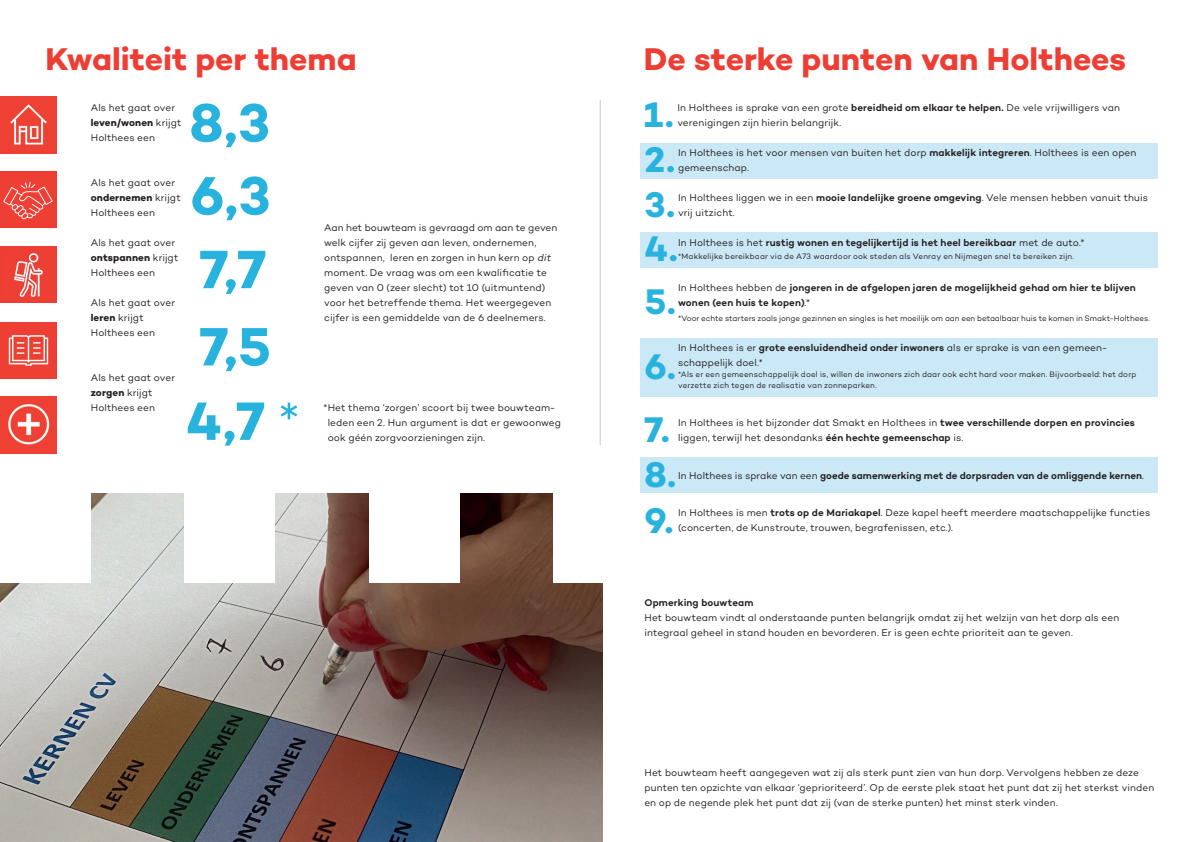
<style>
.page{position:relative;width:1191px;height:842px;background:#fff}
.page>*{position:absolute;margin:0;border:0;box-sizing:border-box;transform-origin:0 0}
.t1{font:700 54.9px/74.6px "Campton";color:#28b3de}
.t2{font:700 36.3px/44.7px "Campton";color:#28b3de;text-align:justify}
.t3{font:700 32px "Campton";color:#ee3e34}
.t4{font:10px/15px "Campton";letter-spacing:.01em;color:#231f20}
.t5{font:600 10px/15px "Campton";letter-spacing:.005em;color:#231f20}
.t6{font:8px/11px "Campton";letter-spacing:.015em;color:#231f20}
.t7{font:8px "Campton";letter-spacing:-.005em;color:#231f20}
.s1{font-weight:700}
.s2{font-weight:400}
.s3{font-weight:600}
.s4{font-style:italic}
</style>
<div class="page">
<img style="left:0;top:493px;width:602px;height:349px">
<div style="left:0;top:492px;width:91px;height:91px;background:#fff"></div>
<div style="left:184px;top:492px;width:91px;height:91px;background:#fff"></div>
<div style="left:369px;top:492px;width:91px;height:91px;background:#fff"></div>
<div style="left:553px;top:492px;width:91px;height:91px;background:#fff"></div>
<hr style="left:600px;top:100px;width:1px;height:345px;background:#c7c8ca">
<img style="left:0;top:96px;width:57px;height:57px">
<img style="left:0;top:397px;width:57px;height:57px">
<div style="left:0;top:171px;width:57px;height:57px;background:#ee3e34"></div>
<img style="left:3px;top:182px;width:50px;height:38px">
<div style="left:0;top:247px;width:57px;height:56px;background:#ee3e34"></div>
<img style="left:14px;top:253px;width:29px;height:44px">
<div style="left:0;top:322px;width:57px;height:56px;background:#ee3e34"></div>
<img style="left:8px;top:335px;width:41px;height:31px">
<div style="left:640px;top:143px;width:517px;height:35px;background:#cbe8f6"></div>
<div style="left:640px;top:232px;width:517px;height:36px;background:#cbe8f6"></div>
<div style="left:640px;top:458px;width:517px;height:35px;background:#cbe8f6"></div>
<div style="left:640px;top:339px;width:517px;height:58px;background:#cbe8f6"></div>
<h3 class="t3" style="left:45px;top:39px;width:313px">Kwaliteit per thema</h3>
<h3 class="t3" style="left:643px;top:39px;width:484px">De sterke punten van Holthees</h3>
<p class="t4" style="left:91px;top:100px;width:92px">Als het gaat over <span class="s1">leven/wonen</span> krijgt<br>Holthees een</p>
<p class="t4" style="left:91px;top:175px;width:91px">Als het gaat over <span class="s1">ondernemen</span> krijgt<br>Holthees een</p>
<p class="t4" style="left:91px;top:235px;width:89px">Als het gaat over <span class="s1">ontspannen</span> krijgt<br>Holthees een</p>
<p class="t4" style="left:91px;top:295px;width:86px">Als het gaat over <span class="s1">leren</span> krijgt<br>Holthees een</p>
<p class="t4" style="left:91px;top:370px;width:86px">Als het gaat over <span class="s1">zorgen</span> krijgt<br>Holthees een</p>
<h2 class="t2" style="left:643px;top:92px;width:35px">1.<br>2.<br>3.<br>4.</h2>
<h2 class="t2" style="left:644px;top:269px;width:33px;line-height:63.8px">5.<br>6.<br>7.</h2>
<h2 class="t2" style="left:644px;top:452px;width:33px;line-height:45.4px">8.<br>9.</h2>
<h1 class="t1" style="left:186px;top:85px;width:115px">8,3<br>6,3<br>7,7<br>7,5<br>4,7 <span class="s2">*</span></h1>
<p class="t4" style="left:677px;top:100px;width:444px">In Holthees is sprake van een grote <span class="s3">bereidheid om elkaar te helpen.</span> De vele vrijwilligers van verenigingen zijn hierin belangrijk.</p>
<p class="t4" style="left:678px;top:145px;width:460px">In Holthees is het voor mensen van buiten het dorp <span class="s3">makkelijk integreren</span>. Holthees is een open gemeenschap.</p>
<p class="t4" style="left:678px;top:190px;width:471px">In Holthees liggen we in een <span class="s3">mooie landelijke groene omgeving</span>. Vele mensen hebben vanuit thuis vrij uitzicht.</p>
<p class="t5" style="left:678px;top:235px;width:408px"><span class="s2">In Holthees is het</span> rustig wonen en tegelijkertijd is het heel bereikbaar <span class="s2">met de auto.*</span></p>
<p class="t6" style="left:678px;top:251px;width:397px">*Makkelijke bereikbaar via de A73 waardoor ook steden als Venray en Nijmegen snel te bereiken zijn.</p>
<p class="t5" style="left:678px;top:280px;width:459px"><span class="s2">In Holthees hebben de</span> jongeren in de afgelopen jaren de mogelijkheid gehad om hier te blijven wonen (een huis te kopen)<span class="s2">.*</span></p>
<p class="t7" style="left:678px;top:313px;width:473px">*Voor echte starters zoals jonge gezinnen en singles is het moeilijk om aan een betaalbaar huis te komen in Smakt-Holthees.</p>
<p class="t4" style="left:678px;top:340px;width:429px">In Holthees is er <span class="s3">grote eensluidendheid onder inwoners</span> als er sprake is van een gemeen&shy;schappelijk doel.*</p>
<p class="t6" style="left:678px;top:369px;width:460px">*Als er een gemeenschappelijk doel is, willen de inwoners zich daar ook echt hard voor maken. Bijvoorbeeld: het dorp verzette zich tegen de realisatie van zonneparken.</p>
<p class="t4" style="left:678px;top:415px;width:458px">In Holthees is het bijzonder dat Smakt en Holthees in <span class="s3">twee verschillende dorpen en provincies </span>liggen, terwijl het desondanks <span class="s3">één hechte gemeenschap</span> is.</p>
<p class="t5" style="left:678px;top:468px;width:467px"><span class="s2">In Holthees is sprake van een</span> goede samenwerking met de dorpsraden van de omliggende kernen<span class="s2">.</span></p>
<p class="t4" style="left:678px;top:505px;width:473px">In Holthees is men <span class="s3">trots op de Mariakapel</span>. Deze kapel heeft meerdere maatschappelijke functies (concerten, de Kunstroute, trouwen, begrafenissen, etc.).</p>
<p class="t4" style="left:324px;top:220px;width:234px">Aan het bouwteam is gevraagd om aan te geven welk cijfer zij geven aan leven, ondernemen, ontspannen, leren en zorgen in hun kern op <span class="s4">dit </span>moment. De vraag was om een kwalificatie te geven van 0 (zeer slecht) tot 10 (uitmuntend) voor het betreffende thema. Het weergegeven cijfer is een gemiddelde van de 6 deelnemers.</p>
<p class="t4" style="left:328px;top:400px;width:235px;text-indent:-4px">*Het thema ‘zorgen’ scoort bij twee bouwteam&shy;leden een 2. Hun argument is dat er gewoonweg ook géén zorgvoorzieningen zijn.</p>
<p class="t5" style="left:644px;top:595px;width:111px">Opmerking bouwteam</p>
<p class="t4" style="left:644px;top:610px;width:476px">Het bouwteam vindt al onderstaande punten belangrijk omdat zij het welzijn van het dorp als een integraal geheel in stand houden en bevorderen. Er is geen echte prioriteit aan te geven.</p>
<p class="t4" style="left:644px;top:765px;width:511px">Het bouwteam heeft aangegeven wat zij als sterk punt zien van hun dorp. Vervolgens hebben ze deze punten ten opzichte van elkaar ‘geprioriteerd’. Op de eerste plek staat het punt dat zij het sterkst vinden en op de negende plek het punt dat zij (van de sterke punten) het minst sterk vinden.</p>
</div>
